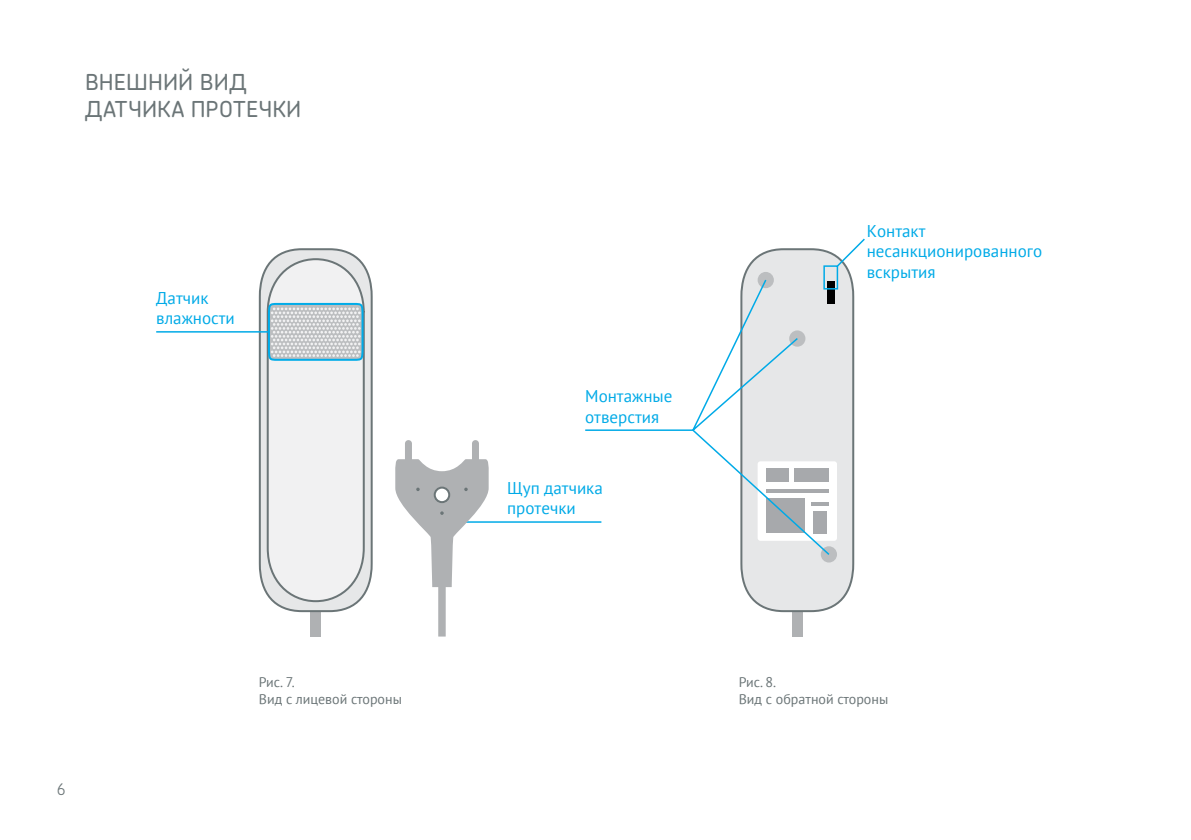
<style>
.page{position:relative;width:1191px;height:840px;background:#fff}
.page>*{position:absolute;margin:0;border:0;box-sizing:border-box;transform-origin:0 0}
.t1{font:500 22px/26.4px "Chevin Pro";letter-spacing:.005em;color:#6b7577}
.t2{font:17px/20.4px "PT Sans";color:#00aae7}
.t3{font:300 16px "Chevin Pro";color:#6b7577}
.t4{font:14px/16.8px "PT Sans";color:#6b7577}
</style>
<div class="page">
<div style="left:792px;top:610px;width:10px;height:26px;background:#afb1b3"></div>
<hr style="left:459px;top:521px;width:142px;height:1px;background:#00aae7">
<div style="left:311px;top:610px;width:10px;height:26px;background:#afb1b3"></div>
<svg style="left:258px;top:248px;width:115px;height:364px"></svg>
<hr style="left:156px;top:331px;width:113px;height:1px;background:#00aae7">
<svg style="left:740px;top:248px;width:115px;height:364px"></svg>
<div style="left:827px;top:281px;width:7px;height:22px;background:#000"></div>
<div style="left:757px;top:461px;width:80px;height:79px;background:#fff;border-radius:3px"></div>
<div style="left:757px;top:272px;width:17px;height:16px;background:#bcbec0;border-radius:50%"></div>
<div style="left:820px;top:546px;width:17px;height:16px;background:#bcbec0;border-radius:50%"></div>
<div style="left:823px;top:265px;width:15px;height:24px;border:2px solid #00aae7"></div>
<svg style="left:835px;top:238px;width:30px;height:30px"></svg>
<hr style="left:585px;top:429px;width:108px;height:1px;background:#00aae7">
<svg style="left:688px;top:278px;width:143px;height:278px"></svg>
<svg style="left:395px;top:440px;width:94px;height:196px"></svg>
<svg style="left:266px;top:257px;width:100px;height:346px"></svg>
<p class="t1" style="left:85px;top:68px;width:218px">ВНЕШНИЙ ВИД<br>ДАТЧИКА ПРОТЕЧКИ</p>
<p class="t2" style="left:156px;top:287px;width:80px">Датчик влажности</p>
<p class="t2" style="left:585px;top:385px;width:89px">Монтажные отверстия</p>
<p class="t2" style="left:507px;top:477px;width:97px">Щуп датчика протечки</p>
<p class="t2" style="left:866px;top:220px;width:177px">Контакт несанкционированного вскрытия</p>
<p class="t3" style="left:57px;top:777px;width:10px">6</p>
<p class="t4" style="left:259px;top:672px;width:144px">Рис. 7.<br>Вид с лицевой стороны</p>
<p class="t4" style="left:738px;top:672px;width:151px">Рис. 8.<br>Вид с обратной стороны</p>
</div>
